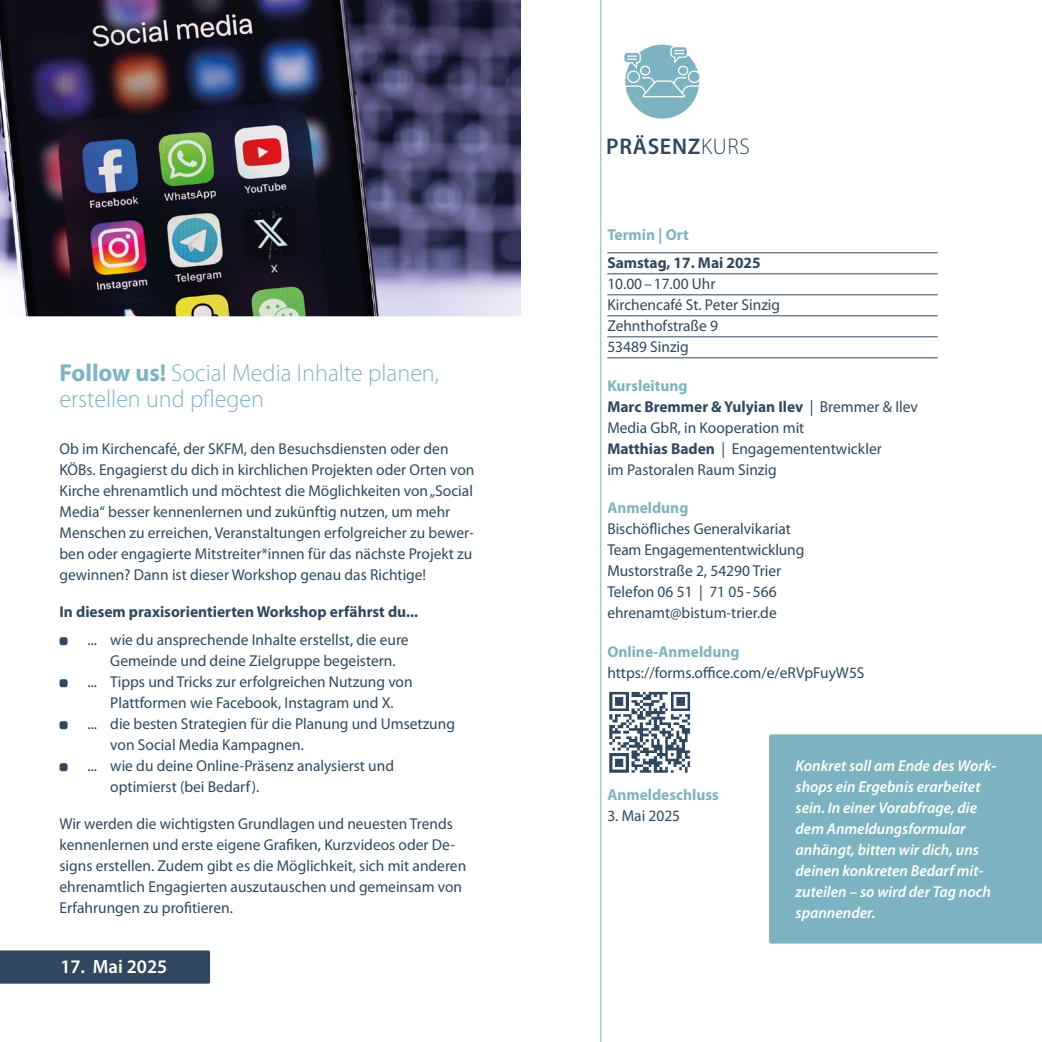
<style>
.page{position:relative;width:1042px;height:1042px;background:#fff}
.page>*{position:absolute;margin:0;border:0;box-sizing:border-box;transform-origin:0 0}
.headline_kurse{font:300 24.5px/26.2px "Myriad Pro";color:#7db3c0}
.inhaltsverz_programm_semibold{font:600 22.75px "Myriad Pro";letter-spacing:.03em;color:#2f485f}
.copy_9_13{font:600 19.25px "Myriad Pro";color:#fff}
.copy_9_13-2{font:15.75px/21px "Myriad Pro";color:#2f485f}
.termine_copy_blau{font:15.75px/21px "Myriad Pro";color:#2f485f}
.copy_9_13-3{font:italic 600 15.75px/21px "Myriad Pro";color:#fff}
.termin_mit_linien{font:15.75px "Myriad Pro";color:#2f485f}
.termin_anmeldung_etc{font:700 15.75px "Myriad Pro";color:#7db3c0}
.copy_9_13-4{font:700 15.75px "Myriad Pro";color:#2f485f}
.termin_feine_weisse_linie{font:700 15.75px "Myriad Pro";color:#2f485f}
.termine_copy_weiß_bold{font:15.75px "Myriad Pro";color:#2f485f}
.s1{font-weight:700}
.s2{font-weight:300}
</style>
<div class="page">
<div style="left:769px;top:734px;width:273px;height:209px;background:#7db3c0"></div>
<img style="left:0;top:0;width:521px;height:316px">
<div style="left:0;top:950px;width:210px;height:33px;background:#2f485f"></div>
<hr style="left:607px;top:252px;width:331px;height:1px;background:#2f485f">
<hr style="left:607px;top:273px;width:331px;height:1px;background:#2f485f">
<hr style="left:607px;top:294px;width:331px;height:1px;background:#2f485f">
<hr style="left:607px;top:315px;width:331px;height:1px;background:#2f485f">
<hr style="left:607px;top:336px;width:331px;height:1px;background:#2f485f">
<hr style="left:607px;top:357px;width:331px;height:1px;background:#2f485f">
<img style="left:609px;top:691px;width:82px;height:82px">
<hr style="left:600px;top:0;width:1px;height:1042px;background:#7db3c0">
<div style="left:60px;top:637px;width:8px;height:8px;background:#2f485f;border-radius:2px"></div>
<div style="left:60px;top:679px;width:8px;height:8px;background:#2f485f;border-radius:2px"></div>
<div style="left:60px;top:721px;width:8px;height:8px;background:#2f485f;border-radius:2px"></div>
<div style="left:60px;top:763px;width:8px;height:8px;background:#2f485f;border-radius:2px"></div>
<div style="left:625px;top:45px;width:74px;height:74px;background:#7db3c0;border-radius:50%"></div>
<div style="left:678px;top:66px;width:10px;height:9px;border:1px solid #fff;border-radius:50%"></div>
<div style="left:640px;top:66px;width:10px;height:9px;border:1px solid #fff;border-radius:50%"></div>
<div style="left:688px;top:71px;width:12px;height:11px;background:#7db3c0;border-radius:50%"></div>
<div style="left:688px;top:71px;width:13px;height:12px;border:1px solid #fff;border-radius:50%"></div>
<div style="left:627px;top:71px;width:13px;height:12px;border:1px solid #fff;border-radius:50%"></div>
<div style="left:624px;top:52px;width:16px;height:11px;background:#7db3c0;border-radius:4px"></div>
<div style="left:623px;top:52px;width:18px;height:11px;border:1px solid #fff;border-radius:4px"></div>
<svg style="left:671px;top:47px;width:16px;height:10px"></svg>
<div style="left:670px;top:46px;width:18px;height:12px;border:1px solid #fff;border-radius:4px"></div>
<svg style="left:675px;top:50px;width:9px;height:4px"></svg>
<svg style="left:627px;top:55px;width:9px;height:5px"></svg>
<svg style="left:625px;top:76px;width:76px;height:22px"></svg>
<p class="headline_kurse" style="left:60px;top:359px;width:381px"><span class="s1">Follow us!</span> Social Media Inhalte planen, erstellen und pflegen</p>
<p class="copy_9_13-2" style="left:60px;top:438px;width:416px">Ob im Kirchencafé, der SKFM, den Besuchsdiensten oder den KÖBs. Engagierst du dich in kirchlichen Projekten oder Orten von Kirche ehrenamtlich und möchtest die Möglichkeiten von „Social Media“ besser kennenlernen und zukünftig nutzen, um mehr Menschen zu erreichen, Veranstaltungen erfolgreicher zu bewer&shy;ben oder engagierte Mitstreiter*innen für das nächste Projekt zu gewinnen? Dann ist dieser Workshop genau das Richtige!</p>
<p class="copy_9_13-4" style="left:60px;top:601px;width:360px">In diesem praxisorientierten Workshop erfährst du...</p>
<p class="copy_9_13-2" style="left:88px;top:629px;width:323px">... wie du ansprechende Inhalte erstellst, die eure</p>
<p class="copy_9_13-2" style="left:110px;top:650px;width:287px">Gemeinde und deine Zielgruppe begeistern.</p>
<p class="copy_9_13-2" style="left:88px;top:671px;width:327px">... Tipps und Tricks zur erfolgreichen Nutzung von</p>
<p class="copy_9_13-2" style="left:110px;top:692px;width:285px">Plattformen wie Facebook, Instagram und X.</p>
<p class="copy_9_13-2" style="left:88px;top:713px;width:369px">... die besten Strategien für die Planung und Umsetzung</p>
<p class="copy_9_13-2" style="left:110px;top:734px;width:195px">von Social Media Kampagnen.</p>
<p class="copy_9_13-2" style="left:88px;top:755px;width:308px">... wie du deine Online-Präsenz analysierst und</p>
<p class="copy_9_13-2" style="left:110px;top:776px;width:151px">optimierst (bei Bedarf).</p>
<p class="copy_9_13-2" style="left:60px;top:813px;width:408px">Wir werden die wichtigsten Grundlagen und neuesten Trends kennenlernen und erste eigene Grafiken, Kurzvideos oder De&shy;signs erstellen. Zudem gibt es die Möglichkeit, sich mit anderen ehrenamtlich Engagierten auszutauschen und gemeinsam von Erfahrungen zu profitieren.</p>
<p class="copy_9_13" style="left:60px;top:954px;width:108px">17. Mai 2025</p>
<p class="inhaltsverz_programm_semibold" style="left:606px;top:131px;width:145px">PRÄSENZ<span class="s2">KURS</span></p>
<p class="termin_anmeldung_etc" style="left:607px;top:224px;width:83px">Termin | Ort</p>
<p class="termin_feine_weisse_linie" style="left:607px;top:252px;width:155px">Samstag, 17. Mai 2025</p>
<p class="termin_mit_linien" style="left:607px;top:274px;width:110px">10.00–17.00 Uhr</p>
<p class="termin_mit_linien" style="left:607px;top:295px;width:174px">Kirchencafé St. Peter Sinzig</p>
<p class="termin_mit_linien" style="left:607px;top:316px;width:112px">Zehnthofstraße 9</p>
<p class="termin_mit_linien" style="left:607px;top:337px;width:83px">53489 Sinzig</p>
<p class="termin_anmeldung_etc" style="left:607px;top:375px;width:82px">Kursleitung</p>
<p class="termine_copy_blau" style="left:607px;top:396px;width:312px"><span class="s1">Marc Bremmer &amp; Yulyian Ilev</span> | Bremmer &amp; Ilev<br>Media GbR, in Kooperation mit</p>
<p class="termine_copy_blau" style="left:607px;top:438px;width:276px"><span class="s1">Matthias Baden</span> | Engagemententwickler</p>
<p class="termine_copy_blau" style="left:607px;top:459px;width:171px">im Pastoralen Raum Sinzig</p>
<p class="termin_anmeldung_etc" style="left:607px;top:497px;width:83px">Anmeldung</p>
<p class="termine_copy_blau" style="left:607px;top:518px;width:185px">Bischöfliches Generalvikariat</p>
<p class="termine_copy_blau" style="left:607px;top:539px;width:198px">Team Engagemententwicklung</p>
<p class="termine_copy_blau" style="left:607px;top:560px;width:175px">Mustorstraße 2, 54290 Trier</p>
<p class="termine_copy_blau" style="left:607px;top:581px;width:171px">Telefon 06 51 | 71 05-566</p>
<p class="termine_copy_blau" style="left:607px;top:602px;width:171px">ehrenamt@bistum-trier.de</p>
<p class="termin_anmeldung_etc" style="left:607px;top:641px;width:134px">Online-Anmeldung</p>
<p class="termine_copy_blau" style="left:607px;top:662px;width:259px">https://forms.office.com/e/eRVpFuyW5S</p>
<p class="termin_anmeldung_etc" style="left:607px;top:784px;width:113px">Anmeldeschluss</p>
<p class="termine_copy_weiß_bold" style="left:607px;top:806px;width:74px">3. Mai 2025</p>
<p class="copy_9_13-3" style="left:795px;top:755px;width:202px">Konkret soll am Ende des Work&shy;shops ein Ergebnis erarbeitet sein. In einer Vorabfrage, die dem Anmeldungsformular anhängt, bitten wir dich, uns deinen konkreten Bedarf mit&shy;zuteilen – so wird der Tag noch spannender.</p>
</div>
